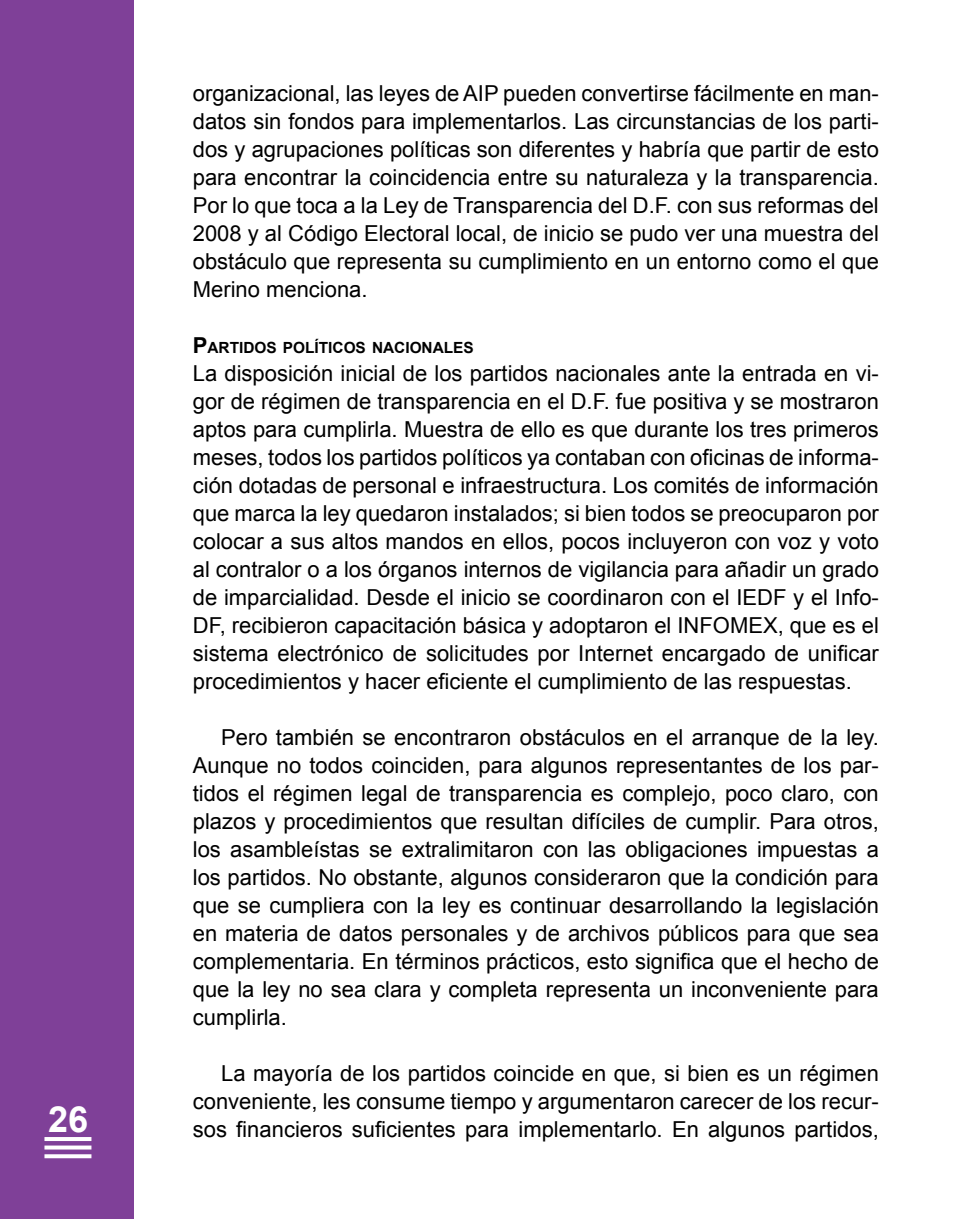
<style>
.page{position:relative;width:964px;height:1219px;background:#fff}
.page>*{position:absolute;margin:0;border:0;box-sizing:border-box;transform-origin:0 0}
.t1{font:700 36px "Arial";color:#fff}
.t2{font:22px/28px "Arial";color:#000;text-align:justify}
.t3{font:700 15.4px "Arial";color:#000}
.s1{font-size:22px}
</style>
<div class="page">
<div style="left:0;top:0;width:134px;height:1219px;background:#7f4098"></div>
<hr style="left:44px;top:1137px;width:47px;height:4px;background:#fff">
<svg style="left:44px;top:1145px;width:47px;height:4px"></svg>
<svg style="left:44px;top:1154px;width:47px;height:4px"></svg>
<h1 class="t1" style="left:48px;top:1096px;width:42px">26</h1>
<p class="t2" style="left:193px;top:80px;width:687px">organizacional, las leyes de AIP pueden convertirse fácilmente en man&shy;datos sin fondos para implementarlos. Las circunstancias de los parti&shy;dos y agrupaciones políticas son diferentes y habría que partir de esto para encontrar la coincidencia entre su naturaleza y la transparencia.<br>Por lo que toca a la Ley de Transparencia del D.F. con sus reformas del 2008 y al Código Electoral local, de inicio se pudo ver una muestra del obstáculo que representa su cumplimiento en un entorno como el que Merino menciona.</p>
<p class="t3" style="left:193px;top:338px;width:102px"><span class="s1">P</span>ARTIDOS POL</p>
<p class="t3" style="left:315px;top:338px;width:161px">ÍTICOS NACIONALES</p>
<p class="t2" style="left:193px;top:360px;width:688px">La disposición inicial de los partidos nacionales ante la entrada en vi&shy;gor de régimen de transparencia en el D.F. fue positiva y se mostraron aptos para cumplirla. Muestra de ello es que durante los tres primeros meses, todos los partidos políticos ya contaban con oficinas de informa&shy;ción dotadas de personal e infraestructura. Los comités de información que marca la ley quedaron instalados; si bien todos se preocuparon por colocar a sus altos mandos en ellos, pocos incluyeron con voz y voto al contralor o a los órganos internos de vigilancia para añadir un grado de imparcialidad. Desde el inicio se coordinaron con el IEDF y el Info-DF, recibieron capacitación básica y adoptaron el INFOMEX, que es el sistema electrónico de solicitudes por Internet encargado de unificar procedimientos y hacer eficiente el cumplimiento de las respuestas.</p>
<p class="t2" style="left:193px;top:724px;width:688px;text-indent:28px">Pero también se encontraron obstáculos en el arranque de la ley.<br>Aunque no todos coinciden, para algunos representantes de los par&shy;tidos el régimen legal de transparencia es complejo, poco claro, con plazos y procedimientos que resultan difíciles de cumplir. Para otros, los asambleístas se extralimitaron con las obligaciones impuestas a los partidos. No obstante, algunos consideraron que la condición para que se cumpliera con la ley es continuar desarrollando la legislación en materia de datos personales y de archivos públicos para que sea complementaria. En términos prácticos, esto significa que el hecho de que la ley no sea clara y completa representa un inconveniente para cumplirla.</p>
<p class="t2" style="left:193px;top:1060px;width:687px;text-indent:28px">La mayoría de los partidos coincide en que, si bien es un régimen conveniente, les consume tiempo y argumentaron carecer de los recur&shy;sos financieros suficientes para implementarlo. En algunos partidos,</p>
</div>
